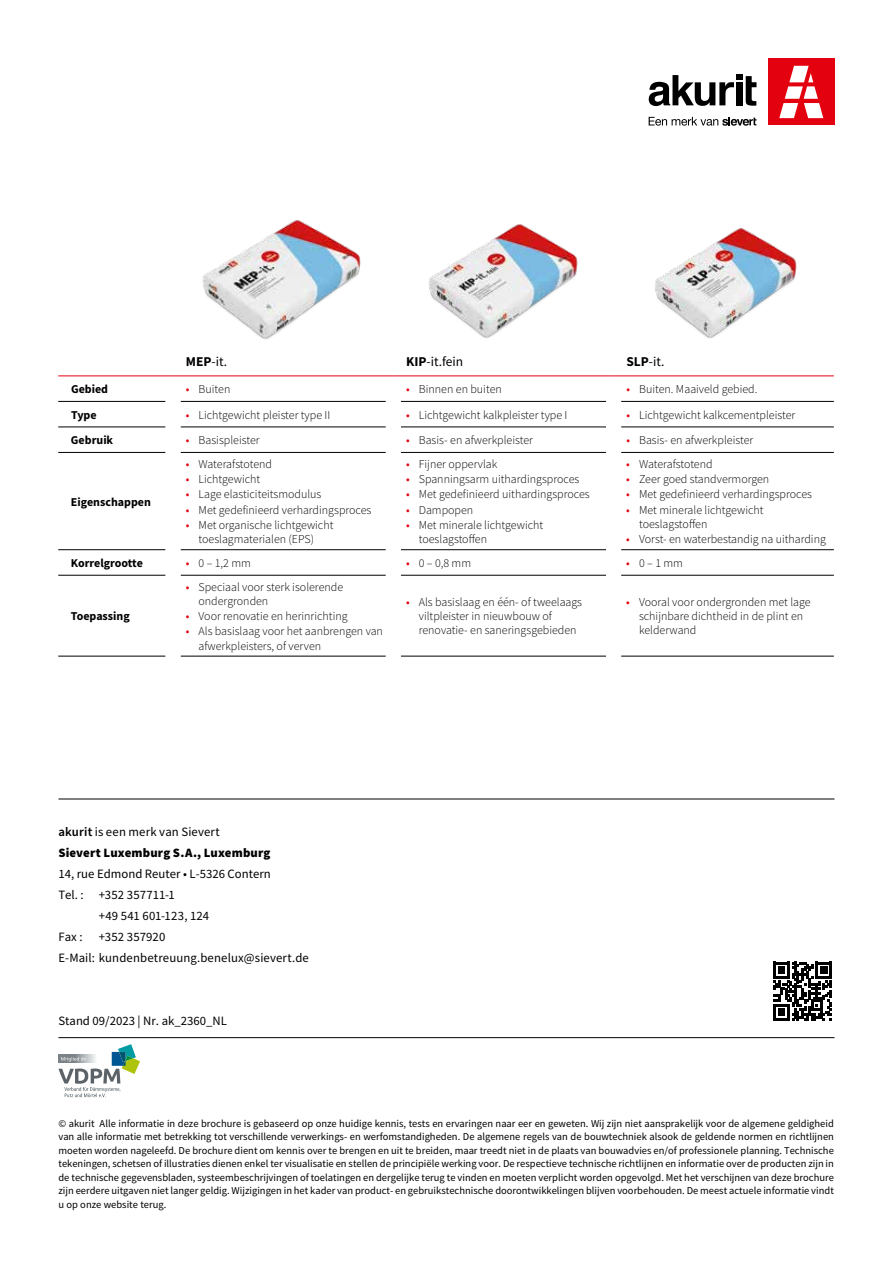
<style>
.page{position:relative;width:893px;height:1263px;background:#fff}
.page>*{position:absolute;margin:0;border:0;box-sizing:border-box;transform-origin:0 0}
.t1{font:13.5px "Source Sans Pro";color:#000}
.t2{font:12.75px/21px "Source Sans Pro";letter-spacing:.005em;color:#000}
.t3{font:900 12.75px/21px "Source Sans Pro";letter-spacing:.015em;color:#000}
.t4{font:300 12px/14.2px "Source Sans Pro";color:#000}
.t5{font:700 12px "Source Sans Pro";color:#000}
.t6{font:10.5px/13.5px "Source Sans Pro";color:#000;text-align:justify}
.s1{font-weight:700}
.s2{font-weight:400;color:#e3000f}
.s3{font-weight:600}
.s4{font-weight:400}
</style>
<div class="page">
<svg style="left:649px;top:117px;width:107px;height:9px"></svg>
<svg style="left:649px;top:74px;width:107px;height:32px"></svg>
<div style="left:767px;top:58px;width:67px;height:67px;background:#e3000f"></div>
<svg style="left:779px;top:66px;width:44px;height:52px"></svg>
<hr style="left:58px;top:799px;width:776px;height:1px;background:#000">
<hr style="left:58px;top:1037px;width:776px;height:1px;background:#000">
<svg style="left:58px;top:1044px;width:82px;height:53px"></svg>
<hr style="left:58px;top:401px;width:108px;height:1px;background:#000">
<hr style="left:181px;top:401px;width:205px;height:1px;background:#000">
<hr style="left:401px;top:401px;width:205px;height:1px;background:#000">
<hr style="left:621px;top:401px;width:213px;height:1px;background:#000">
<hr style="left:58px;top:427px;width:108px;height:1px;background:#000">
<hr style="left:181px;top:427px;width:205px;height:1px;background:#000">
<hr style="left:401px;top:427px;width:205px;height:1px;background:#000">
<hr style="left:621px;top:427px;width:213px;height:1px;background:#000">
<hr style="left:58px;top:452px;width:108px;height:1px;background:#000">
<hr style="left:181px;top:452px;width:205px;height:1px;background:#000">
<hr style="left:401px;top:452px;width:205px;height:1px;background:#000">
<hr style="left:621px;top:452px;width:213px;height:1px;background:#000">
<hr style="left:58px;top:549px;width:108px;height:1px;background:#000">
<hr style="left:181px;top:549px;width:205px;height:1px;background:#000">
<hr style="left:401px;top:549px;width:205px;height:1px;background:#000">
<hr style="left:621px;top:549px;width:213px;height:1px;background:#000">
<hr style="left:58px;top:575px;width:108px;height:1px;background:#000">
<hr style="left:181px;top:575px;width:205px;height:1px;background:#000">
<hr style="left:401px;top:575px;width:205px;height:1px;background:#000">
<hr style="left:621px;top:575px;width:213px;height:1px;background:#000">
<hr style="left:401px;top:656px;width:205px;height:1px;background:#000">
<hr style="left:621px;top:656px;width:213px;height:1px;background:#000">
<hr style="left:58px;top:656px;width:108px;height:1px;background:#000">
<hr style="left:181px;top:656px;width:205px;height:1px;background:#000">
<hr style="left:58px;top:375px;width:115px;height:1px;background:#e3000f">
<hr style="left:173px;top:375px;width:220px;height:1px;background:#e3000f">
<hr style="left:393px;top:375px;width:221px;height:1px;background:#e3000f">
<hr style="left:614px;top:375px;width:220px;height:1px;background:#e3000f">
<img style="left:202px;top:220px;width:159px;height:119px">
<img style="left:428px;top:224px;width:150px;height:114px">
<img style="left:655px;top:228px;width:142px;height:110px">
<svg style="left:773px;top:962px;width:59px;height:58px"></svg>
<p class="t1" style="left:186px;top:353px;width:43px"><span class="s1">MEP</span>-it.</p>
<p class="t1" style="left:406px;top:353px;width:59px"><span class="s1">KIP</span>-it.fein</p>
<p class="t1" style="left:626px;top:353px;width:40px"><span class="s1">SLP</span>-it.</p>
<p class="t5" style="left:71px;top:381px;width:39px">Gebied</p>
<p class="t4" style="left:186px;top:382px;width:46px"><span class="s2">•</span> Buiten</p>
<p class="t4" style="left:406px;top:382px;width:97px"><span class="s2">•</span> Binnen en buiten</p>
<p class="t4" style="left:626px;top:382px;width:133px"><span class="s2">•</span> Buiten. Maaiveld gebied.</p>
<p class="t5" style="left:71px;top:407px;width:27px">Type</p>
<p class="t4" style="left:186px;top:408px;width:146px"><span class="s2">•</span> Lichtgewicht pleister type II</p>
<p class="t4" style="left:406px;top:408px;width:163px"><span class="s2">•</span> Lichtgewicht kalkpleister type I</p>
<p class="t4" style="left:626px;top:408px;width:170px"><span class="s2">•</span> Lichtgewicht kalkcementpleister</p>
<p class="t5" style="left:71px;top:432px;width:44px">Gebruik</p>
<p class="t4" style="left:186px;top:433px;width:75px"><span class="s2">•</span> Basispleister</p>
<p class="t4" style="left:406px;top:433px;width:128px"><span class="s2">•</span> Basis- en afwerkpleister</p>
<p class="t4" style="left:626px;top:433px;width:128px"><span class="s2">•</span> Basis- en afwerkpleister</p>
<p class="t5" style="left:71px;top:493px;width:82px">Eigenschappen</p>
<p class="t4" style="left:186px;top:457px;width:88px"><span class="s2">•</span> Waterafstotend</p>
<p class="t4" style="left:186px;top:472px;width:76px"><span class="s2">•</span> Lichtgewicht</p>
<p class="t4" style="left:186px;top:487px;width:137px"><span class="s2">•</span> Lage elasticiteitsmodulus</p>
<p class="t4" style="left:186px;top:503px;width:187px"><span class="s2">•</span> Met gedefinieerd verhardingsproces</p>
<p class="t4" style="left:186px;top:518px;width:149px;text-align:center"><span class="s2">•</span> Met organische lichtgewicht toeslagmaterialen (EPS)</p>
<p class="t4" style="left:406px;top:457px;width:93px"><span class="s2">•</span> Fijner oppervlak</p>
<p class="t4" style="left:406px;top:472px;width:175px"><span class="s2">•</span> Spanningsarm uithardingsproces</p>
<p class="t4" style="left:406px;top:487px;width:185px"><span class="s2">•</span> Met gedefinieerd uithardingsproces</p>
<p class="t4" style="left:406px;top:503px;width:69px"><span class="s2">•</span> Dampopen</p>
<p class="t4" style="left:419px;top:518px;width:126px;text-indent:-13px"><span class="s2">•</span> Met minerale lichtgewicht toeslagstoffen</p>
<p class="t4" style="left:626px;top:457px;width:88px"><span class="s2">•</span> Waterafstotend</p>
<p class="t4" style="left:626px;top:472px;width:145px"><span class="s2">•</span> Zeer goed standvermorgen</p>
<p class="t4" style="left:626px;top:487px;width:187px"><span class="s2">•</span> Met gedefinieerd verhardingsproces</p>
<p class="t4" style="left:639px;top:503px;width:126px;text-indent:-13px"><span class="s2">•</span> Met minerale lichtgewicht toeslagstoffen</p>
<p class="t4" style="left:626px;top:532px;width:201px"><span class="s2">•</span> Vorst- en waterbestandig na uitharding</p>
<p class="t5" style="left:71px;top:555px;width:73px">Korrelgrootte</p>
<p class="t4" style="left:186px;top:556px;width:67px"><span class="s2">•</span> 0 – 1,2 mm</p>
<p class="t4" style="left:406px;top:556px;width:67px"><span class="s2">•</span> 0 – 0,8 mm</p>
<p class="t4" style="left:626px;top:556px;width:58px"><span class="s2">•</span> 0 – 1 mm</p>
<p class="t5" style="left:71px;top:608px;width:60px">Toepassing</p>
<p class="t4" style="left:199px;top:579px;width:146px;text-indent:-13px"><span class="s2">•</span> Speciaal voor sterk isolerende ondergronden</p>
<p class="t4" style="left:186px;top:609px;width:163px"><span class="s2">•</span> Voor renovatie en herinrichting</p>
<p class="t4" style="left:199px;top:624px;width:186px;text-indent:-13px"><span class="s2">•</span> Als basislaag voor het aanbrengen van afwerkpleisters, of verven</p>
<p class="t4" style="left:419px;top:595px;width:165px;text-indent:-13px"><span class="s2">•</span> Als basislaag en één- of tweelaags viltpleister in nieuwbouw of renovatie- en saneringsgebieden</p>
<p class="t4" style="left:639px;top:595px;width:173px;text-indent:-13px"><span class="s2">•</span> Vooral voor ondergronden met lage schijnbare dichtheid in de plint en kelderwand</p>
<p class="t3" style="left:58px;top:821px;width:214px"><span class="s3">akurit</span> <span class="s4">is een merk van Sievert<br></span>Sievert Luxemburg S.A., Luxemburg</p>
<p class="t2" style="left:58px;top:863px;width:214px">14, rue Edmond Reuter • L-5326 Contern</p>
<p class="t2" style="left:58px;top:884px;width:118px">Tel. : +352 357711-1</p>
<p class="t2" style="left:99px;top:905px;width:112px">+49 541 601-123, 124</p>
<p class="t2" style="left:58px;top:926px;width:26px">Fax :</p>
<p class="t2" style="left:58px;top:926px;width:252px;text-indent:40px">+352 357920<br>E-Mail: kundenbetreuung.benelux@sievert.de</p>
<p class="t2" style="left:58px;top:1010px;width:170px">Stand 09/2023 | Nr. ak_2360_NL</p>
<p class="t6" style="left:58px;top:1116px;width:777px">© akurit Alle informatie in deze brochure is gebaseerd op onze huidige kennis, tests en ervaringen naar eer en geweten. Wij zijn niet aansprakelijk voor de algemene geldigheid van alle informatie met betrekking tot verschillende verwerkings- en werfomstandigheden. De algemene regels van de bouwtechniek alsook de geldende normen en richtlijnen moeten worden nageleefd. De brochure dient om kennis over te brengen en uit te breiden, maar treedt niet in de plaats van bouwadvies en/of professionele planning. Technische tekeningen, schetsen of illustraties dienen enkel ter visualisatie en stellen de principiële werking voor. De respectieve technische richtlijnen en informatie over de producten zijn in de technische gegevensbladen, systeembeschrijvingen of toelatingen en dergelijke terug te vinden en moeten verplicht worden opgevolgd. Met het verschijnen van deze brochure zijn eerdere uitgaven niet langer geldig. Wijzigingen in het kader van product- en gebruikstechnische doorontwikkelingen blijven voorbehouden. De meest actuele informatie vindt u op onze website terug.</p>
</div>
